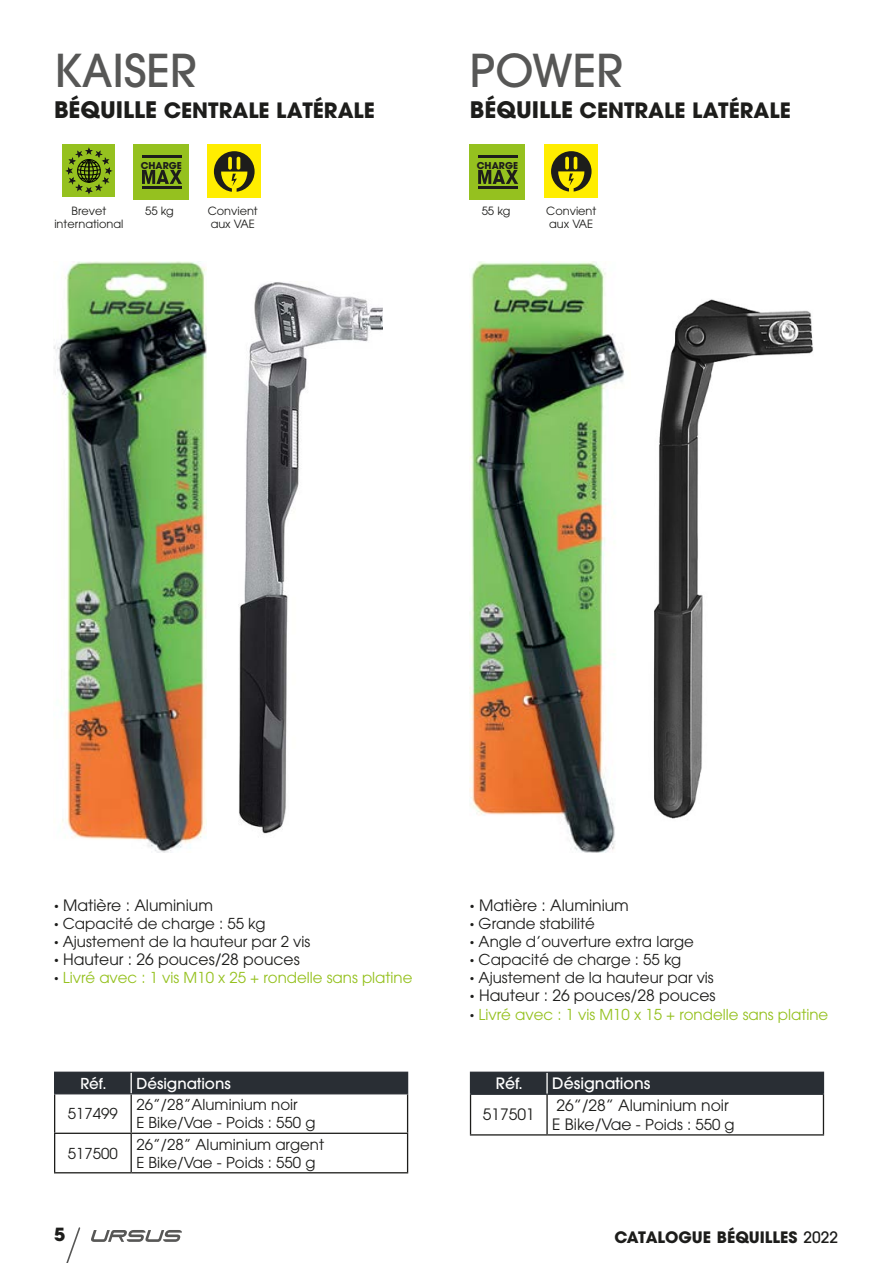
<style>
.page{position:relative;width:893px;height:1263px;background:#fff}
.page>*{position:absolute;margin:0;border:0;box-sizing:border-box;transform-origin:0 0}
.t1{font:500 45px "ITC Avant Garde Pro";color:#575756}
.t2{font:700 21px "ITC Avant Garde Pro";color:#1d1d1b}
.t3{font:700 18px "ITC Avant Garde Pro";color:#1d1d1b}
.t4{font:700 15.75px "ITC Avant Garde Pro";color:#1d1d1b}
.t5{font:15.6px "ITC Avant Garde Pro";color:#1d1d1b}
.t6{font:500 15.6px "ITC Avant Garde Pro";color:#fff}
.t7{font:15px/18px "ITC Avant Garde Pro";color:#1d1d1b}
.t8{font:15px "ITC Avant Garde Pro";color:#95c11f}
.t9{font:500 15px "ITC Avant Garde Pro";color:#fff}
.t10{font:11.25px/13.5px "ITC Avant Garde Pro";color:#1d1d1b}
.t11{font:700 9.45px "ITC Avant Garde Pro";color:#1d1d1b}
.s1{font-size:22.65px}
.s2{font-family:"DIN Pro";font-weight:900}
.s3{font-family:"DIN Pro";font-weight:900;color:#1d1d1b}
.s4{font-size:15.6px}
.s5{font-weight:500}
</style>
<div class="page">
<hr style="left:54px;top:1094px;width:1px;height:39px;background:#1d1d1b">
<hr style="left:131px;top:1094px;width:1px;height:39px;background:#1d1d1b">
<hr style="left:407px;top:1094px;width:1px;height:39px;background:#1d1d1b">
<hr style="left:54px;top:1133px;width:77px;height:1px;background:#1d1d1b">
<hr style="left:54px;top:1134px;width:1px;height:38px;background:#1d1d1b">
<hr style="left:131px;top:1133px;width:277px;height:1px;background:#1d1d1b">
<hr style="left:131px;top:1134px;width:1px;height:38px;background:#1d1d1b">
<hr style="left:407px;top:1134px;width:1px;height:38px;background:#1d1d1b">
<hr style="left:54px;top:1172px;width:77px;height:1px;background:#1d1d1b">
<hr style="left:131px;top:1172px;width:277px;height:1px;background:#1d1d1b">
<hr style="left:54px;top:1071px;width:77px;height:2px;background:#292e34">
<hr style="left:131px;top:1071px;width:277px;height:2px;background:#292e34">
<div style="left:54px;top:1072px;width:354px;height:22px;background:#292e34"></div>
<hr style="left:470px;top:1095px;width:1px;height:39px;background:#1d1d1b">
<hr style="left:546px;top:1095px;width:2px;height:39px;background:#1d1d1b">
<hr style="left:823px;top:1095px;width:1px;height:39px;background:#1d1d1b">
<hr style="left:470px;top:1134px;width:77px;height:1px;background:#1d1d1b">
<hr style="left:547px;top:1134px;width:277px;height:1px;background:#1d1d1b">
<hr style="left:470px;top:1071px;width:77px;height:2px;background:#292e34">
<hr style="left:547px;top:1071px;width:277px;height:2px;background:#292e34">
<div style="left:470px;top:1072px;width:354px;height:21px;background:#292e34"></div>
<hr style="left:470px;top:1093px;width:77px;height:2px;background:#292e34">
<hr style="left:547px;top:1093px;width:277px;height:2px;background:#292e34">
<hr style="left:546px;top:1073px;width:2px;height:20px;background:#fff">
<img style="left:54px;top:262px;width:153px;height:590px">
<img style="left:239px;top:282px;width:143px;height:552px">
<img style="left:470px;top:262px;width:155px;height:590px">
<img style="left:653px;top:299px;width:160px;height:520px">
<div style="left:63px;top:145px;width:52px;height:52px;background:#95c11f"></div>
<svg style="left:65px;top:147px;width:48px;height:48px"></svg>
<div style="left:207px;top:145px;width:54px;height:53px;background:#ffed00"></div>
<svg style="left:214px;top:151px;width:41px;height:41px"></svg>
<div style="left:544px;top:145px;width:54px;height:53px;background:#ffed00"></div>
<svg style="left:551px;top:151px;width:41px;height:41px"></svg>
<svg style="left:91px;top:1230px;width:91px;height:12px"></svg>
<svg style="left:66px;top:1227px;width:15px;height:36px"></svg>
<div style="left:470px;top:145px;width:55px;height:55px;background:#95c11f"></div>
<svg style="left:478px;top:170px;width:40px;height:14px"></svg>
<hr style="left:478px;top:186px;width:40px;height:3px;background:#1d1d1b">
<hr style="left:478px;top:156px;width:40px;height:2px;background:#1d1d1b">
<div style="left:134px;top:145px;width:55px;height:55px;background:#95c11f"></div>
<svg style="left:142px;top:170px;width:40px;height:14px"></svg>
<hr style="left:142px;top:186px;width:40px;height:3px;background:#1d1d1b">
<hr style="left:142px;top:156px;width:40px;height:2px;background:#1d1d1b">
<h1 class="t1" style="left:54px;top:42px;width:144px">KAISER</h1>
<h1 class="t1" style="left:470px;top:42px;width:155px">POWER</h1>
<h2 class="t2" style="left:54px;top:96px;width:322px"><span class="s1">BÉQUILLE</span> CENTRALE LATÉRALE</h2>
<h2 class="t2" style="left:470px;top:96px;width:322px"><span class="s1">BÉQUILLE</span> CENTRALE LATÉRALE</h2>
<p class="t11" style="left:141px;top:159px;width:43px">CHARGE</p>
<p class="t11" style="left:477px;top:159px;width:43px">CHARGE</p>
<p class="t10" style="left:54px;top:204px;width:71px;text-align:center">Brevet international</p>
<p class="t10" style="left:145px;top:204px;width:30px">55 kg</p>
<p class="t10" style="left:208px;top:204px;width:52px">Convient aux VAE</p>
<p class="t10" style="left:482px;top:204px;width:30px">55 kg</p>
<p class="t10" style="left:546px;top:204px;width:52px">Convient aux VAE</p>
<p class="t5" style="left:54px;top:895px;width:161px"><span class="s2">∙</span> Matière : Aluminium</p>
<p class="t7" style="left:54px;top:914px;width:258px"><span class="s2">∙</span> Capacité de charge : 55 kg<br><span class="s2">∙</span> Ajustement de la hauteur par 2 vis</p>
<p class="t5" style="left:54px;top:950px;width:247px"><span class="s2">∙</span> Hauteur : 26 pouces/28 pouces</p>
<p class="t8" style="left:54px;top:968px;width:360px"><span class="s3">∙</span> Livré avec : 1 vis M10 x 25 + rondelle sans platine</p>
<p class="t9" style="left:80px;top:1073px;width:28px">Réf.</p>
<p class="t9" style="left:136px;top:1073px;width:96px">Désignations</p>
<p class="t7" style="left:68px;top:1104px;width:51px">517499</p>
<p class="t7" style="left:136px;top:1095px;width:181px">26’’/28’’Aluminium noir<br>E Bike/Vae - Poids : 550 g</p>
<p class="t7" style="left:68px;top:1144px;width:51px">517500</p>
<p class="t7" style="left:136px;top:1135px;width:189px">26’’/28’’ Aluminium argent<br>E Bike/Vae - Poids : 550 g</p>
<p class="t5" style="left:470px;top:895px;width:161px"><span class="s2">∙</span> Matière : Aluminium</p>
<p class="t7" style="left:470px;top:914px;width:245px"><span class="s2">∙</span> Grande stabilité<br><span class="s2">∙</span> Angle d’ouverture extra large<br><span class="s2">∙</span> Capacité de charge : 55 kg<br><span class="s2">∙</span> Ajustement de la hauteur par vis</p>
<p class="t5" style="left:470px;top:986px;width:247px"><span class="s2">∙</span> Hauteur : 26 pouces/28 pouces</p>
<p class="t8" style="left:470px;top:1005px;width:360px"><span class="s3">∙</span> Livré avec : 1 vis M10 x 15 + rondelle sans platine</p>
<p class="t6" style="left:496px;top:1073px;width:29px">Réf.</p>
<p class="t6" style="left:552px;top:1073px;width:100px">Désignations</p>
<p class="t5" style="left:483px;top:1105px;width:53px">517501</p>
<p class="t5" style="left:557px;top:1095px;width:174px">26’’/28’’ Aluminium noir</p>
<p class="t7" style="left:552px;top:1115px;width:184px"><span class="s4">E Bike/Vae</span> - Poids : 550 g</p>
<p class="t3" style="left:54px;top:1222px;width:13px">5</p>
<p class="t4" style="left:614px;top:1226px;width:225px">CATALOGUE BÉQUILLES <span class="s5">2022</span></p>
</div>
